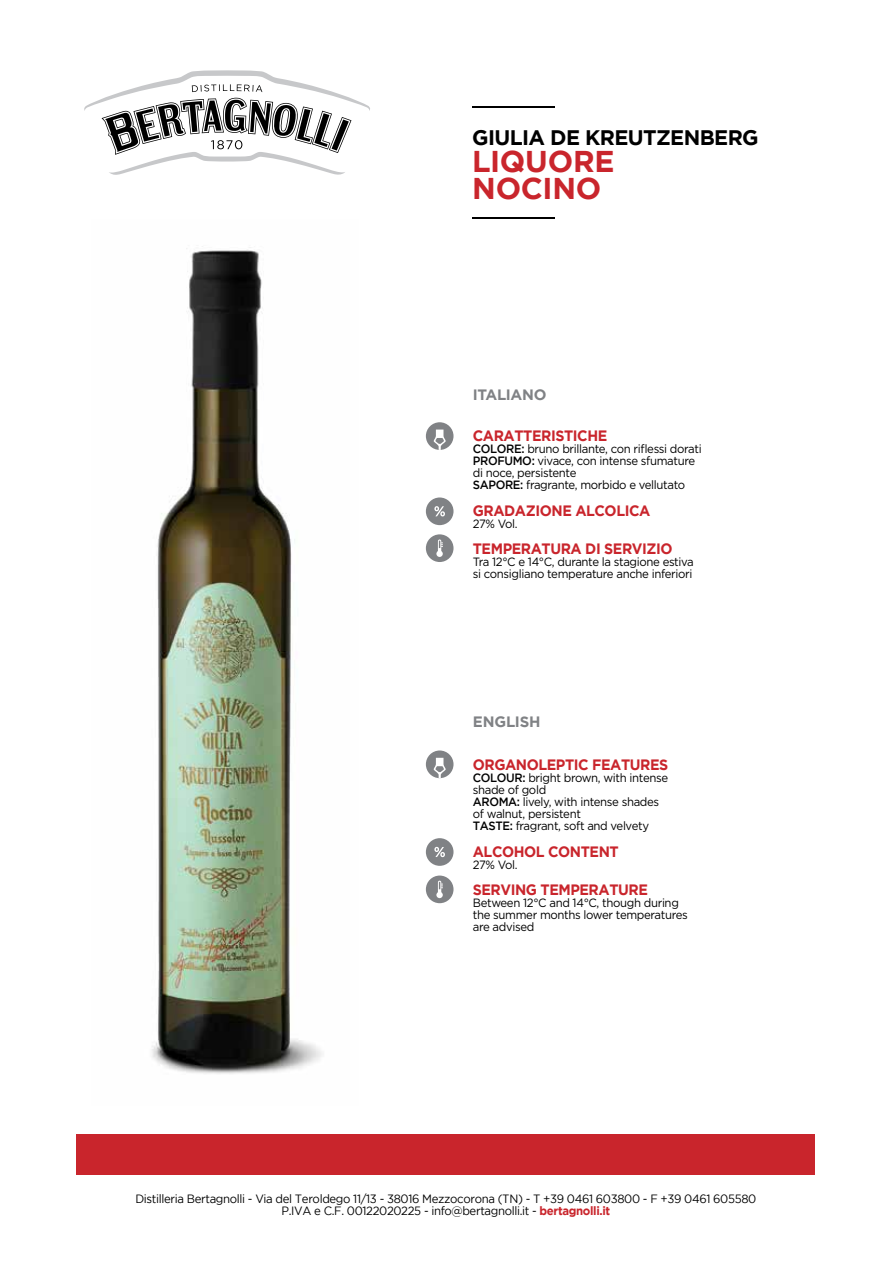
<style>
.page{position:relative;width:893px;height:1263px;background:#fff}
.page>*{position:absolute;margin:0;border:0;box-sizing:border-box;transform-origin:0 0}
.t1{font:700 30px/27px "Gotham";letter-spacing:-.01em;color:#c9252c}
.t2{font:700 21px "Gotham";letter-spacing:-.03em;color:#000}
.t3{font:700 15px "Gotham";letter-spacing:-.03em;color:#c9252c;scale:.95 1}
.t4{font:700 15px "Gotham";letter-spacing:-.02em;color:#808285}
.t5{font:12px/12px "Gotham";letter-spacing:-.03em;color:#000;scale:.95 1}
.t6{font:12px/12px "Gotham";letter-spacing:-.03em;color:#000;text-align:center;scale:.95 1}
.s1{font-weight:500}
.s2{font-weight:700;color:#c9252c}
</style>
<div class="page">
<img style="left:152px;top:246px;width:170px;height:828px">
<svg style="left:84px;top:70px;width:286px;height:105px"></svg>
<div style="left:426px;top:422px;width:27px;height:28px;background:#808285;border-radius:50%"></div>
<svg style="left:434px;top:430px;width:12px;height:20px"></svg>
<div style="left:426px;top:497px;width:27px;height:28px;background:#808285;border-radius:50%"></div>
<svg style="left:434px;top:506px;width:11px;height:10px"></svg>
<div style="left:426px;top:534px;width:27px;height:28px;background:#808285;border-radius:50%"></div>
<svg style="left:436px;top:539px;width:7px;height:18px"></svg>
<div style="left:426px;top:750px;width:27px;height:28px;background:#808285;border-radius:50%"></div>
<svg style="left:434px;top:758px;width:12px;height:20px"></svg>
<div style="left:426px;top:838px;width:27px;height:28px;background:#808285;border-radius:50%"></div>
<svg style="left:434px;top:847px;width:11px;height:10px"></svg>
<div style="left:426px;top:875px;width:27px;height:28px;background:#808285;border-radius:50%"></div>
<svg style="left:436px;top:881px;width:7px;height:17px"></svg>
<hr style="left:472px;top:106px;width:83px;height:2px;background:#000">
<hr style="left:472px;top:217px;width:83px;height:2px;background:#000">
<div style="left:77px;top:1135px;width:738px;height:40px;background:#c9252c"></div>
<h2 class="t2" style="left:472px;top:125px;width:288px">GIULIA DE KREUTZENBERG</h2>
<h1 class="t1" style="left:472px;top:147px;width:144px">LIQUORE<br>NOCINO</h1>
<p class="t4" style="left:473px;top:385px;width:75px">ITALIANO</p>
<p class="t3" style="left:473px;top:427px;width:143px">CARATTERISTICHE</p>
<p class="t5" style="left:473px;top:443px;width:242px"><span class="s1">COLORE:</span> bruno brillante, con riflessi dorati <span class="s1">PROFUMO:</span> vivace, con intense sfumature di noce, persistente<br><span class="s1">SAPORE:</span> fragrante, morbido e vellutato</p>
<p class="t3" style="left:473px;top:502px;width:188px">GRADAZIONE ALCOLICA</p>
<p class="t5" style="left:473px;top:518px;width:49px">27% Vol.</p>
<p class="t3" style="left:473px;top:540px;width:212px">TEMPERATURA DI SERVIZIO</p>
<p class="t5" style="left:473px;top:555px;width:234px">Tra 12°C e 14°C, durante la stagione estiva si consigliano temperature anche inferiori</p>
<p class="t4" style="left:473px;top:713px;width:69px">ENGLISH</p>
<p class="t3" style="left:473px;top:756px;width:207px">ORGANOLEPTIC FEATURES</p>
<p class="t5" style="left:473px;top:771px;width:207px"><span class="s1">COLOUR:</span> bright brown, with intense shade of gold<br><span class="s1">AROMA:</span> lively, with intense shades of walnut, persistent<br><span class="s1">TASTE:</span> fragrant, soft and velvety</p>
<p class="t3" style="left:473px;top:843px;width:155px">ALCOHOL CONTENT</p>
<p class="t5" style="left:473px;top:858px;width:49px">27% Vol.</p>
<p class="t3" style="left:473px;top:881px;width:186px">SERVING TEMPERATURE</p>
<p class="t5" style="left:473px;top:896px;width:228px">Between 12°C and 14°C, though during the summer months lower temperatures are advised</p>
<p class="t6" style="left:135px;top:1192px;width:655px">Distilleria Bertagnolli - Via del Teroldego 11/13 - 38016 Mezzocorona (TN) - T +39 0461 603800 - F +39 0461 605580<br>P.IVA e C.F. 00122020225 - info@bertagnolli.it - <span class="s2">bertagnolli.it</span></p>
</div>
